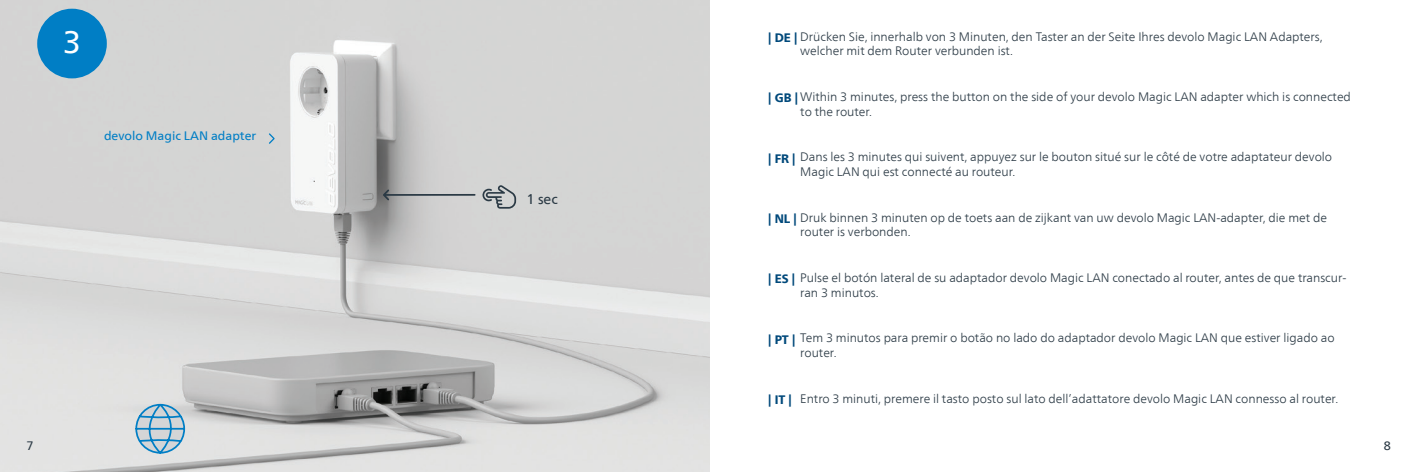
<style>
.page{position:relative;width:1419px;height:472px;background:#fff}
.page>*{position:absolute;margin:0;border:0;box-sizing:border-box;transform-origin:0 0}
.t1{font:31.5px "Frutiger Neue LT Com";color:#fff}
.t2{font:14px "Frutiger Neue LT Com";color:#2b3a45}
.t3{font:300 12.25px/14.7px "Frutiger Neue LT Com";color:#2b3a45}
.t4{font:800 12.25px "Frutiger Neue LT Com";color:#00497b}
.t5{font:12.25px "Frutiger Neue LT Com";color:#007ec5}
.t6{font:12.25px "Frutiger Neue LT Com";color:#2b3a45}
</style>
<div class="page">
<img style="left:0;top:0;width:709px;height:471px">
<svg style="left:268px;top:132px;width:8px;height:13px"></svg>
<svg style="left:135px;top:402px;width:51px;height:52px;background:#a2c1d3"></svg>
<div style="left:37px;top:9px;width:70px;height:69px;background:#007ec5;border-radius:50%"></div>
<svg style="left:482px;top:185px;width:34px;height:23px"></svg>
<svg style="left:381px;top:188px;width:95px;height:14px"></svg>
<h1 class="t1" style="left:63px;top:23px;width:20px">3</h1>
<p class="t5" style="left:104px;top:128px;width:154px">devolo Magic LAN adapter</p>
<p class="t6" style="left:26px;top:438px;width:9px">7</p>
<p class="t2" style="left:526px;top:190px;width:33px">1 sec</p>
<p class="t3" style="left:800px;top:29px;width:524px">Drücken Sie, innerhalb von 3 Minuten, den Taster an der Seite Ihres devolo Magic LAN Adapters, welcher mit dem Router verbunden ist.</p>
<p class="t3" style="left:800px;top:89px;width:552px">Within 3 minutes, press the button on the side of your devolo Magic LAN adapter which is connected to the router.</p>
<p class="t3" style="left:800px;top:149px;width:533px">Dans les 3 minutes qui suivent, appuyez sur le bouton situé sur le côté de votre adaptateur devolo<br>Magic LAN qui est connecté au routeur.</p>
<p class="t3" style="left:800px;top:210px;width:528px">Druk binnen 3 minuten op de toets aan de zijkant van uw devolo Magic LAN-adapter, die met de router is verbonden.</p>
<p class="t3" style="left:800px;top:270px;width:548px">Pulse el botón lateral de su adaptador devolo Magic LAN conectado al router, antes de que transcur&shy;ran 3 minutos.</p>
<p class="t3" style="left:800px;top:330px;width:536px">Tem 3 minutos para premir o botão no lado do adaptador devolo Magic LAN que estiver ligado ao router.</p>
<p class="t3" style="left:800px;top:390px;width:539px">Entro 3 minuti, premere il tasto posto sul lato dell’adattatore devolo Magic LAN connesso al router.</p>
<p class="t4" style="left:768px;top:30px;width:31px">| DE |</p>
<p class="t4" style="left:768px;top:90px;width:31px">| GB |</p>
<p class="t4" style="left:768px;top:151px;width:29px">| FR |</p>
<p class="t4" style="left:768px;top:211px;width:30px">| NL |</p>
<p class="t4" style="left:768px;top:271px;width:28px">| ES |</p>
<p class="t4" style="left:768px;top:332px;width:29px">| PT |</p>
<p class="t4" style="left:768px;top:392px;width:25px">| IT |</p>
<p class="t6" style="left:1383px;top:438px;width:9px">8</p>
</div>
